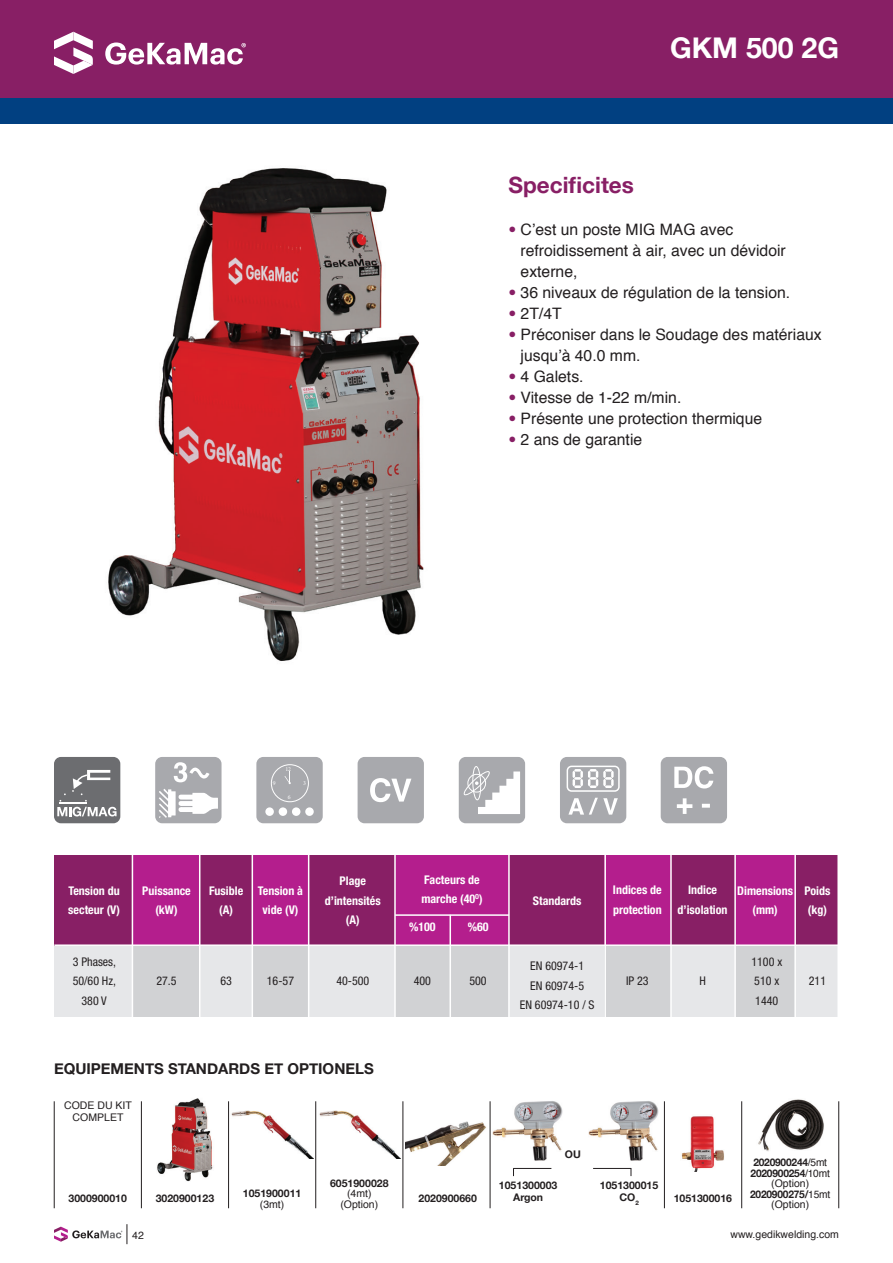
<style>
.page{position:relative;width:893px;height:1263px;background:#fff}
.page>*{position:absolute;margin:0;border:0;box-sizing:border-box;transform-origin:0 0}
.t1{font:700 28.5px "Helvetica Neue";color:#fff}
.t2{font:700 22.5px "Helvetica Neue";color:#881f65}
.t3{font:15.75px/21px "Helvetica";color:#231f20}
.t4{font:700 15px "Helvetica Neue";color:#231f20}
.t5{font:700 condensed 12px/19.5px "Helvetica Neue LT Std";color:#fff;text-align:center}
.t6{font:condensed 12px/19.5px "Helvetica Neue LT Std";color:#231f20}
.t7{font:700 10.5px "Helvetica Neue";color:#231f20}
.t8{font:10.5px/12px "Helvetica";color:#231f20;text-align:center}
.t9{font:700 10.5px "Helvetica Neue";letter-spacing:-.02em;color:#231f20}
.t10{font:6px "Minion Pro";color:#fff}
.s1{font-family:"Helvetica Neue LT Std";font-stretch:condensed;color:#881f65}
.s2{font-family:"Helvetica";font-weight:400}
</style>
<div class="page">
<svg style="left:54px;top:1224px;width:74px;height:20px"></svg>
<div style="left:0;top:0;width:893px;height:98px;background:#881f65"></div>
<div style="left:0;top:98px;width:893px;height:25px;background:#014081"></div>
<svg style="left:54px;top:32px;width:39px;height:42px"></svg>
<svg style="left:105px;top:42px;width:141px;height:23px"></svg>
<div style="left:55px;top:945px;width:783px;height:72px;background:#e6e7e9"></div>
<div style="left:252px;top:945px;width:57px;height:72px;background:#d1d2d4"></div>
<div style="left:132px;top:945px;width:67px;height:72px;background:#d1d2d4"></div>
<div style="left:395px;top:945px;width:114px;height:72px;background:#d1d2d4"></div>
<div style="left:605px;top:945px;width:66px;height:72px;background:#d1d2d4"></div>
<div style="left:735px;top:945px;width:60px;height:72px;background:#d1d2d4"></div>
<div style="left:55px;top:855px;width:783px;height:90px;background:#881f65"></div>
<div style="left:253px;top:855px;width:56px;height:90px;background:#b41e8d"></div>
<div style="left:132px;top:855px;width:67px;height:90px;background:#b41e8d"></div>
<div style="left:395px;top:855px;width:114px;height:90px;background:#b41e8d"></div>
<div style="left:605px;top:855px;width:66px;height:90px;background:#b41e8d"></div>
<div style="left:735px;top:855px;width:60px;height:90px;background:#b41e8d"></div>
<hr style="left:54px;top:944px;width:784px;height:2px;background:#fff">
<hr style="left:132px;top:854px;width:1px;height:164px;background:#fff">
<hr style="left:199px;top:854px;width:1px;height:164px;background:#fff">
<hr style="left:252px;top:854px;width:1px;height:164px;background:#fff">
<hr style="left:308px;top:854px;width:1px;height:164px;background:#fff">
<hr style="left:394px;top:854px;width:2px;height:164px;background:#fff">
<hr style="left:508px;top:854px;width:2px;height:164px;background:#fff">
<hr style="left:449px;top:915px;width:2px;height:103px;background:#fff">
<hr style="left:395px;top:914px;width:114px;height:2px;background:#fff">
<hr style="left:604px;top:854px;width:2px;height:164px;background:#fff">
<hr style="left:670px;top:854px;width:2px;height:164px;background:#fff">
<hr style="left:734px;top:854px;width:2px;height:164px;background:#fff">
<hr style="left:794px;top:854px;width:2px;height:164px;background:#fff">
<hr style="left:837px;top:854px;width:2px;height:164px;background:#fff">
<img style="left:108px;top:168px;width:316px;height:493px">
<div style="left:54px;top:757px;width:66px;height:66px;background:#6c6d70;border-radius:7px"></div>
<svg style="left:57px;top:770px;width:60px;height:46px"></svg>
<div style="left:358px;top:757px;width:66px;height:66px;background:#a8a9ad;border-radius:7px"></div>
<svg style="left:370px;top:778px;width:41px;height:24px"></svg>
<div style="left:459px;top:757px;width:66px;height:66px;background:#a8a9ad;border-radius:7px"></div>
<svg style="left:463px;top:769px;width:57px;height:45px"></svg>
<div style="left:472px;top:766px;width:9px;height:34px;border:1px solid #fff;border-radius:50%"></div>
<div style="left:560px;top:757px;width:66px;height:66px;background:#a8a9ad;border-radius:7px"></div>
<svg style="left:572px;top:769px;width:42px;height:19px"></svg>
<div style="left:567px;top:766px;width:53px;height:26px;border:2px solid #fff;border-radius:4px"></div>
<svg style="left:568px;top:798px;width:50px;height:17px"></svg>
<div style="left:256px;top:757px;width:67px;height:66px;background:#a8a9ad;border-radius:7px"></div>
<div style="left:265px;top:807px;width:9px;height:9px;background:#fff;border-radius:50%"></div>
<div style="left:279px;top:807px;width:8px;height:9px;background:#fff;border-radius:50%"></div>
<div style="left:292px;top:807px;width:8px;height:9px;background:#fff;border-radius:50%"></div>
<div style="left:305px;top:807px;width:9px;height:9px;background:#fff;border-radius:50%"></div>
<div style="left:271px;top:764px;width:38px;height:38px;border:1px solid #fff;border-radius:50%"></div>
<svg style="left:284px;top:771px;width:7px;height:13px"></svg>
<div style="left:661px;top:757px;width:66px;height:66px;background:#a8a9ad;border-radius:7px"></div>
<svg style="left:674px;top:766px;width:39px;height:22px"></svg>
<svg style="left:677px;top:798px;width:33px;height:16px"></svg>
<div style="left:155px;top:757px;width:67px;height:66px;background:#a8a9ad;border-radius:7px"></div>
<svg style="left:159px;top:789px;width:59px;height:29px"></svg>
<svg style="left:174px;top:762px;width:35px;height:20px"></svg>
<img style="left:157px;top:1098px;width:56px;height:83px">
<hr style="left:54px;top:1101px;width:1px;height:107px;background:#231f20">
<hr style="left:141px;top:1101px;width:1px;height:107px;background:#231f20">
<hr style="left:228px;top:1101px;width:1px;height:107px;background:#231f20">
<hr style="left:315px;top:1101px;width:1px;height:107px;background:#231f20">
<hr style="left:403px;top:1101px;width:1px;height:107px;background:#231f20">
<hr style="left:490px;top:1101px;width:1px;height:107px;background:#231f20">
<hr style="left:664px;top:1101px;width:1px;height:107px;background:#231f20">
<hr style="left:741px;top:1101px;width:1px;height:107px;background:#231f20">
<hr style="left:838px;top:1101px;width:1px;height:107px;background:#231f20">
<img style="left:681px;top:1116px;width:43px;height:55px">
<img style="left:758px;top:1099px;width:66px;height:52px">
<img style="left:406px;top:1121px;width:80px;height:45px">
<img style="left:493px;top:1101px;width:70px;height:60px">
<img style="left:588px;top:1101px;width:71px;height:60px">
<img style="left:231px;top:1110px;width:82px;height:49px">
<img style="left:319px;top:1110px;width:82px;height:49px">
<hr style="left:513px;top:1168px;width:38px;height:1px;background:#231f20">
<hr style="left:593px;top:1168px;width:38px;height:1px;background:#231f20">
<p class="t1" style="left:670px;top:25px;width:170px">GKM 500 2G</p>
<p class="t2" style="left:509px;top:168px;width:127px">Specificites</p>
<p class="t3" style="left:521px;top:220px;width:267px;text-indent:-12px"><span class="s1">•</span> C’est un poste MIG MAG avec refroidissement à air, avec un dévidoir externe,</p>
<p class="t3" style="left:509px;top:283px;width:283px"><span class="s1">•</span> 36 niveaux de régulation de la tension.</p>
<p class="t3" style="left:509px;top:304px;width:55px"><span class="s1">•</span> 2T/4T</p>
<p class="t3" style="left:521px;top:325px;width:303px;text-indent:-12px"><span class="s1">•</span> Préconiser dans le Soudage des matériaux jusqu’à 40.0 mm.</p>
<p class="t3" style="left:509px;top:367px;width:77px"><span class="s1">•</span> 4 Galets.</p>
<p class="t3" style="left:509px;top:388px;width:174px"><span class="s1">•</span> Vitesse de 1-22 m/min.</p>
<p class="t3" style="left:509px;top:409px;width:255px"><span class="s1">•</span> Présente une protection thermique</p>
<p class="t3" style="left:509px;top:430px;width:135px"><span class="s1">•</span> 2 ans de garantie</p>
<p class="t10" style="left:285px;top:764px;width:7px">12</p>
<p class="t10" style="left:273px;top:779px;width:4px">9</p>
<p class="t10" style="left:303px;top:779px;width:4px">3</p>
<p class="t10" style="left:288px;top:793px;width:4px">6</p>
<p class="t5" style="left:68px;top:880px;width:53px;text-align:left">Tension du secteur (V)</p>
<p class="t5" style="left:209px;top:880px;width:36px">Fusible (A)</p>
<p class="t5" style="left:258px;top:880px;width:47px">Tension à vide (V)</p>
<p class="t5" style="left:325px;top:871px;width:57px">Plage d’intensités (A)</p>
<p class="t5" style="left:421px;top:869px;width:63px;text-align:left">Facteurs de marche (40<sup>O</sup>)</p>
<p class="t5" style="left:142px;top:880px;width:50px">Puissance (kW)</p>
<p class="t5" style="left:409px;top:916px;width:28px">%100</p>
<p class="t5" style="left:468px;top:916px;width:22px">%60</p>
<p class="t5" style="left:533px;top:890px;width:50px">Standards</p>
<p class="t5" style="left:613px;top:880px;width:50px;text-align:left">Indices de protection</p>
<p class="t5" style="left:678px;top:880px;width:51px">Indice d’isolation</p>
<p class="t5" style="left:737px;top:880px;width:57px">Dimensions (mm)</p>
<p class="t5" style="left:804px;top:880px;width:27px;text-align:left">Poids (kg)</p>
<p class="t6" style="left:73px;top:952px;width:45px">3 Phases,</p>
<p class="t6" style="left:73px;top:971px;width:45px">50/60 Hz,</p>
<p class="t6" style="left:81px;top:991px;width:27px">380 V</p>
<p class="t6" style="left:530px;top:956px;width:55px">EN 60974-1</p>
<p class="t6" style="left:530px;top:976px;width:55px">EN 60974-5</p>
<p class="t6" style="left:520px;top:995px;width:76px">EN 60974-10 / S</p>
<p class="t6" style="left:156px;top:970px;width:22px">27.5</p>
<p class="t6" style="left:220px;top:971px;width:13px">63</p>
<p class="t6" style="left:267px;top:970px;width:29px">16-57</p>
<p class="t6" style="left:336px;top:971px;width:35px">40-500</p>
<p class="t6" style="left:414px;top:971px;width:19px">400</p>
<p class="t6" style="left:469px;top:971px;width:19px">500</p>
<p class="t6" style="left:626px;top:971px;width:24px">IP 23</p>
<p class="t6" style="left:699px;top:971px;width:8px">H</p>
<p class="t6" style="left:751px;top:952px;width:32px">1100 x<br>510 x</p>
<p class="t6" style="left:755px;top:991px;width:25px">1440</p>
<p class="t6" style="left:809px;top:971px;width:19px">211</p>
<p class="t4" style="left:54px;top:1057px;width:321px">EQUIPEMENTS STANDARDS ET OPTIONELS</p>
<p class="t8" style="left:64px;top:1100px;width:69px">CODE DU KIT<br>COMPLET</p>
<p class="t7" style="left:69px;top:1190px;width:60px">3000900010</p>
<p class="t7" style="left:156px;top:1190px;width:60px">3020900123</p>
<p class="t7" style="left:243px;top:1185px;width:60px">1051900011</p>
<p class="t8" style="left:260px;top:1198px;width:26px">(3mt)</p>
<p class="t7" style="left:330px;top:1175px;width:60px">6051900028</p>
<p class="t8" style="left:347px;top:1188px;width:26px">(4mt)</p>
<p class="t8" style="left:340px;top:1198px;width:39px">(Option)</p>
<p class="t7" style="left:565px;top:1146px;width:17px">OU</p>
<p class="t7" style="left:499px;top:1177px;width:60px">1051300003</p>
<p class="t7" style="left:513px;top:1189px;width:32px">Argon</p>
<p class="t7" style="left:600px;top:1177px;width:60px">1051300015</p>
<p class="t7" style="left:418px;top:1190px;width:60px">2020900660</p>
<p class="t7" style="left:619px;top:1189px;width:21px">CO<sub>2</sub></p>
<p class="t7" style="left:674px;top:1190px;width:60px">1051300016</p>
<p class="t9" style="left:753px;top:1154px;width:75px">2020900244<span class="s2">/5mt</span></p>
<p class="t9" style="left:751px;top:1165px;width:81px">2020900254<span class="s2">/10mt</span></p>
<p class="t8" style="left:771px;top:1178px;width:39px">(Option)</p>
<p class="t9" style="left:750px;top:1186px;width:82px">2020900275/<span class="s2">15mt</span></p>
<p class="t8" style="left:771px;top:1199px;width:39px">(Option)</p>
<p class="t8" style="left:132px;top:1229px;width:13px">42</p>
<p class="t8" style="left:730px;top:1229px;width:110px">www.gedikwelding.com</p>
</div>
